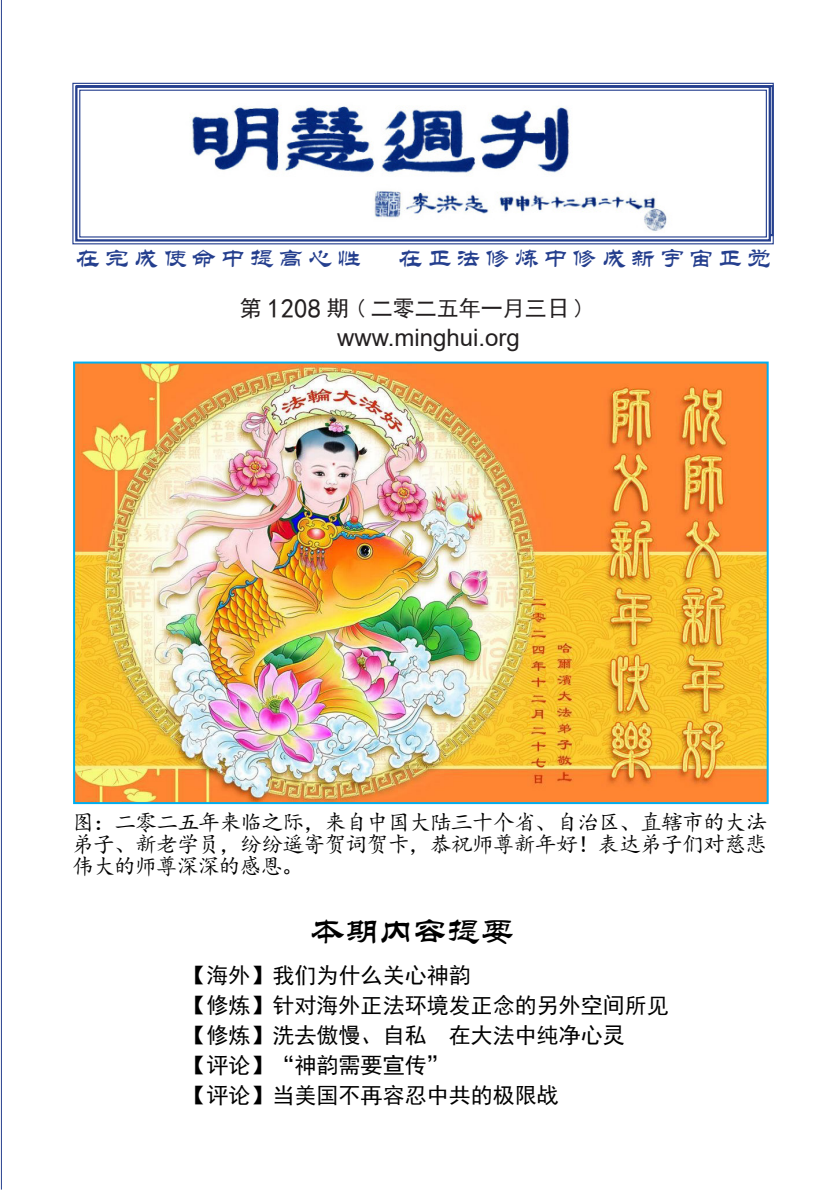
<style>
.page{position:relative;width:840px;height:1191px;background:#fff}
.page>*{position:absolute;margin:0;border:0;box-sizing:border-box;transform-origin:0 0}
.t1{font:34px "ST Liti";color:#000}
.t2{font:24.8px "ST Liti";letter-spacing:.17em;color:#253f8e}
.t3{font:24px "Arial";color:#231f20}
.目录文章标题{font:22px "Sim Hei";color:#000}
.图解说明{font:22px/22px "Kai Ti";letter-spacing:-.045em;color:#000;text-align:justify}
.t4{font:22px "Sim Hei";color:#231f20}
.s1{font-size:27px}
</style>
<div class="page">
<hr style="left:1px;top:0;width:1px;height:1189px;background:#253f8e">
<img style="left:76px;top:364px;width:689px;height:437px">
<div style="left:73px;top:361px;width:695px;height:443px;border:2px solid #00aeef"></div>
<svg style="left:72px;top:82px;width:702px;height:163px"></svg>
<div style="left:75px;top:86px;width:695px;height:155px;border:2px solid #253f8e"></div>
<div style="left:79px;top:90px;width:687px;height:147px;border:1px solid #253f8e"></div>
<img style="left:178px;top:94px;width:499px;height:138px">
<p class="t2" style="left:75px;top:246px;width:287px">在完成使命中提高心性</p>
<p class="t2" style="left:398px;top:246px;width:374px">在正法修炼中修成新宇宙正觉</p>
<p class="t4" style="left:239px;top:297px;width:347px">第 <span class="s1">1208</span> 期 ( 二零二五年一月三日 )</p>
<p class="t3" style="left:337px;top:321px;width:184px">www.minghui.org</p>
<p class="图解说明" style="left:72px;top:812px;width:696px">图：二零二五年来临之际，来自中国大陆三十个省、自治区、直辖市的大法弟子、新老学员，纷纷遥寄贺词贺卡，恭祝师尊新年好！表达弟子们对慈悲伟大的师尊深深的感恩。</p>
<p class="t1" style="left:310px;top:914px;width:206px">本期内容提要</p>
<p class="目录文章标题" style="left:184px;top:964px;width:288px">【海外】我们为什么关心神韵</p>
<p class="目录文章标题" style="left:184px;top:994px;width:486px">【修炼】针对海外正法环境发正念的另外空间所见</p>
<p class="目录文章标题" style="left:184px;top:1024px;width:442px">【修炼】洗去傲慢、自私　在大法中纯净心灵</p>
<p class="目录文章标题" style="left:184px;top:1054px;width:266px">【评论】“神韵需要宣传”</p>
<p class="目录文章标题" style="left:184px;top:1084px;width:376px">【评论】当美国不再容忍中共的极限战</p>
</div>
